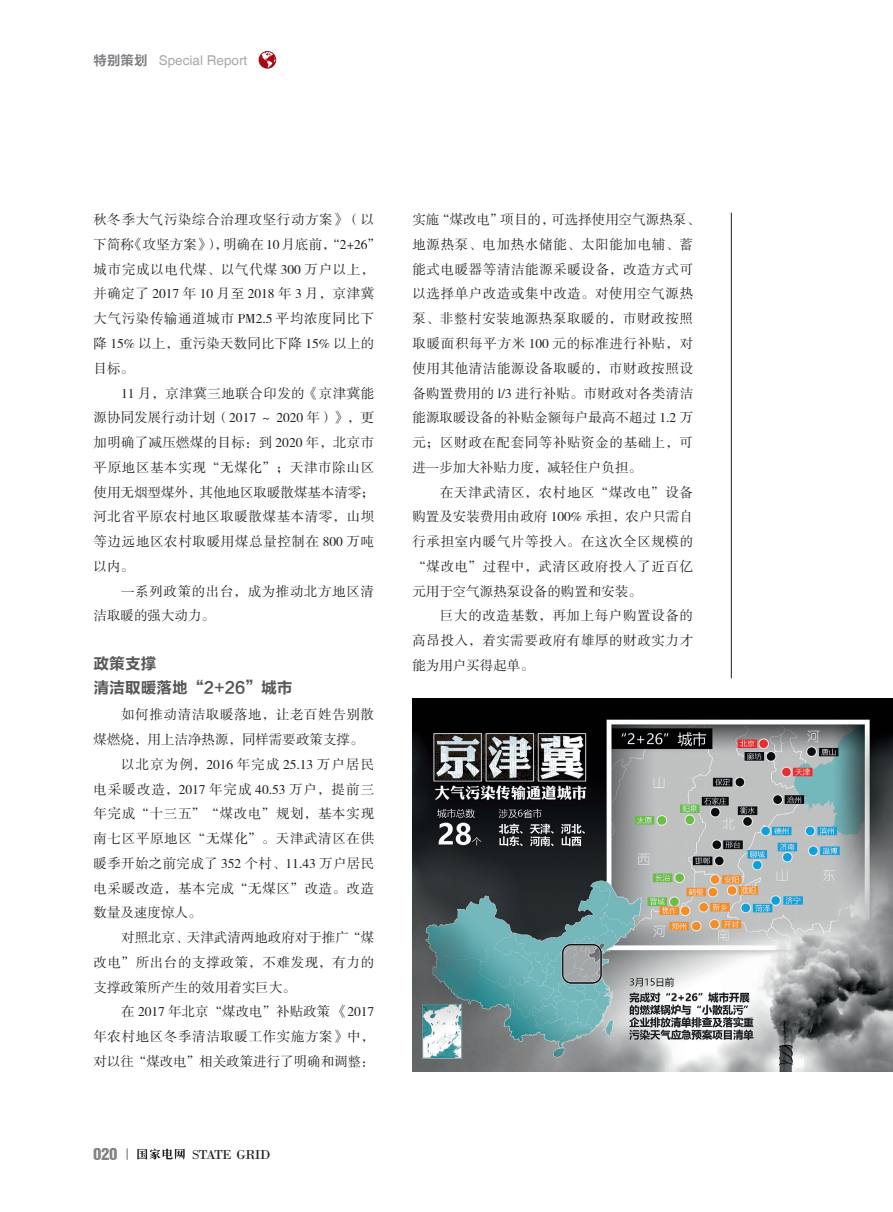
<style>
.page{position:relative;width:893px;height:1212px;background:#fff}
.page>*{position:absolute;margin:0;border:0;box-sizing:border-box;transform-origin:0 0}
.t1{font:18px "Helvetica Condensed Black Se";color:#808285}
.内文标题-国家电网{font:15.75px "FZLTCHK GBK1 0";color:#57585a}
.t2{font:13.5px/24.8px "FZSSJW GB1 0";letter-spacing:.045em;color:#231f20;text-align:justify}
.t3{font:13.5px "Helvetica";color:#a8a9ad}
.t4{font:13.5px "Bodoni";letter-spacing:-.05em;color:#231f20}
.s1{font-family:"FZLTCHK GBK1 0";color:#808285}
</style>
<div class="page">
<svg style="left:137px;top:1148px;width:48px;height:11px"></svg>
<svg style="left:127px;top:1148px;width:1px;height:12px"></svg>
<hr style="left:731px;top:213px;width:1px;height:465px;background:#231f20">
<svg style="left:258px;top:51px;width:18px;height:18px"></svg>
<img style="left:412px;top:698px;width:481px;height:373px">
<p class="t3" style="left:94px;top:52px;width:155px"><span class="s1">特别策划</span> Special Report</p>
<p class="t2" style="left:94px;top:208px;width:289px;text-align:left">秋冬季大气污染综合治理攻坚行动方案》（以下简称《攻坚方案》），明确在 10 月底前，“2+26”城市完成以电代煤、以气代煤 300 万户以上，并确定了 2017 年 10 月至 2018 年 3 月，京津冀大气污染传输通道城市 PM2.5 平均浓度同比下降 15% 以上，重污染天数同比下降 15% 以上的目标。</p>
<p class="t2" style="left:94px;top:381px;width:282px;text-indent:28px">11 月，京津冀三地联合印发的《京津冀能源协同发展行动计划（2017 ～ 2020 年）》，更加明确了减压燃煤的目标：到 2020 年，北京市平原地区基本实现“无煤化”；天津市除山区使用无烟型煤外，其他地区取暖散煤基本清零；河北省平原农村地区取暖散煤基本清零，山坝等边远地区农村取暖用煤总量控制在 800 万吨以内。</p>
<p class="t2" style="left:94px;top:579px;width:282px;text-indent:28px">一系列政策的出台，成为推动北方地区清洁取暖的强大动力。</p>
<p class="内文标题-国家电网" style="left:94px;top:655px;width:64px">政策支撑</p>
<p class="内文标题-国家电网" style="left:94px;top:679px;width:201px">清洁取暖落地“2+26”城市</p>
<p class="t2" style="left:94px;top:703px;width:282px;text-indent:28px">如何推动清洁取暖落地，让老百姓告别散煤燃烧，用上洁净热源，同样需要政策支撑。</p>
<p class="t2" style="left:94px;top:752px;width:282px;text-indent:28px">以北京为例，2016 年完成 25.13 万户居民电采暖改造，2017 年完成 40.53 万户，提前三年完成“十三五”“煤改电”规划，基本实现南七区平原地区“无煤化”。天津武清区在供暖季开始之前完成了 352 个村、11.43 万户居民电采暖改造，基本完成“无煤区”改造。改造数量及速度惊人。</p>
<p class="t2" style="left:94px;top:926px;width:282px;text-indent:28px">对照北京、天津武清两地政府对于推广“煤改电”所出台的支撑政策，不难发现，有力的支撑政策所产生的效用着实巨大。</p>
<p class="t2" style="left:94px;top:1000px;width:282px;text-indent:28px">在 2017 年北京“煤改电”补贴政策 《2017年农村地区冬季清洁取暖工作实施方案》中，对以往“煤改电”相关政策进行了明确和调整：</p>
<h1 class="t1" style="left:94px;top:1147px;width:25px">020</h1>
<p class="t4" style="left:192px;top:1146px;width:80px">STATE GRID</p>
<p class="t2" style="left:412px;top:208px;width:289px;text-align:left">实施“煤改电”项目的，可选择使用空气源热泵、地源热泵、电加热水储能、太阳能加电辅、蓄能式电暖器等清洁能源采暖设备，改造方式可以选择单户改造或集中改造。对使用空气源热泵、非整村安装地源热泵取暖的，市财政按照取暖面积每平方米 100 元的标准进行补贴，对使用其他清洁能源设备取暖的，市财政按照设备购置费用的 l/3 进行补贴。市财政对各类清洁能源取暖设备的补贴金额每户最高不超过 1.2 万元；区财政在配套同等补贴资金的基础上，可进一步加大补贴力度，减轻住户负担。</p>
<p class="t2" style="left:412px;top:480px;width:282px;text-indent:28px">在天津武清区，农村地区“煤改电”设备购置及安装费用由政府 100% 承担，农户只需自行承担室内暖气片等投入。在这次全区规模的“煤改电”过程中，武清区政府投入了近百亿元用于空气源热泵设备的购置和安装。</p>
<p class="t2" style="left:412px;top:604px;width:282px;text-indent:28px">巨大的改造基数，再加上每户购置设备的高昂投入，着实需要政府有雄厚的财政实力才能为用户买得起单。</p>
</div>
